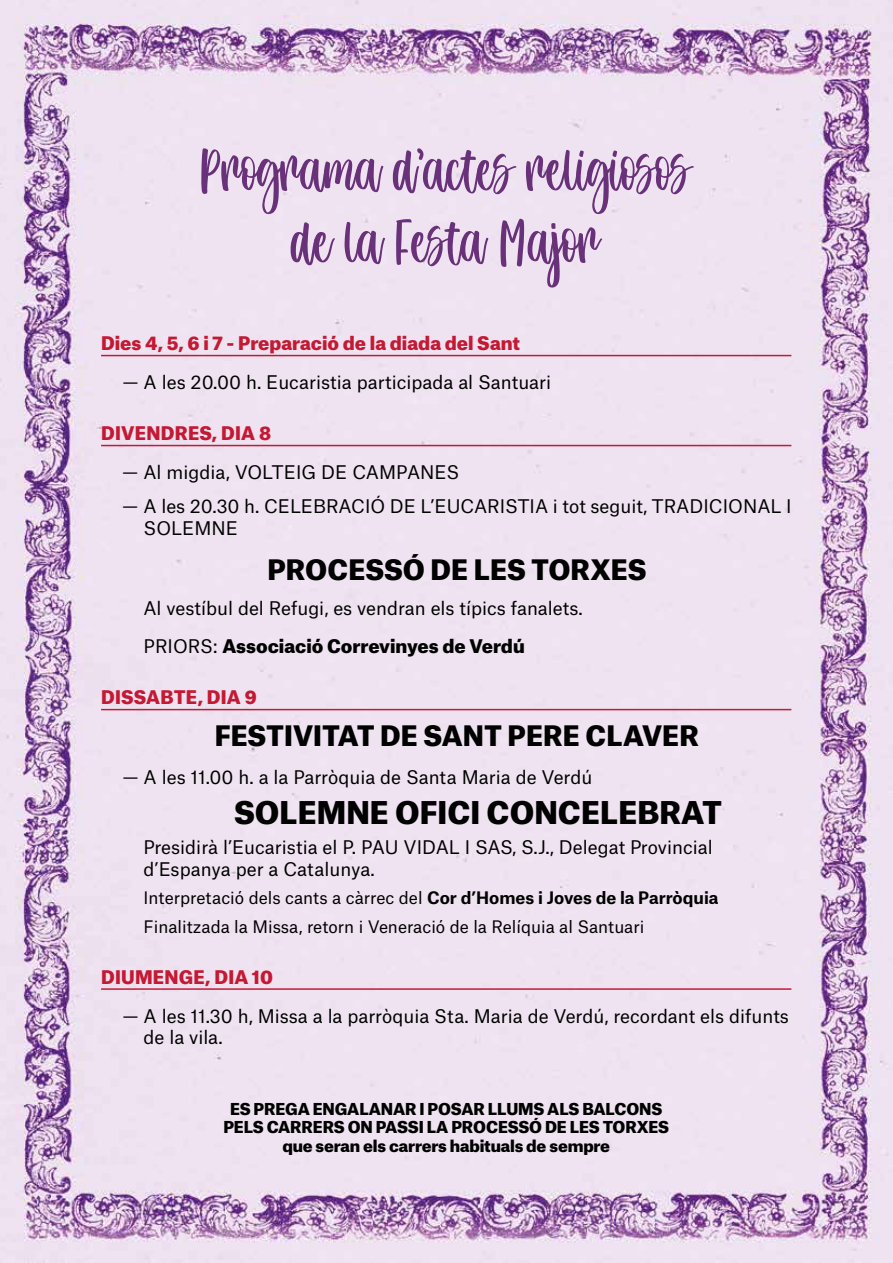
<style>
.page{position:relative;width:893px;height:1263px;background:#fff}
.page>*{position:absolute;margin:0;border:0;box-sizing:border-box;transform-origin:0 0}
.t1{font:54px/72px "Santiago Florentine";color:#69317a;text-align:center}
.t2{font:900 30px "Atlas Grotesk";color:#000}
.t3{font:900 27px "Atlas Grotesk";color:#000}
.t4{font:18px/21.6px "Atlas Grotesk";color:#000}
.t5{font:900 18px "Atlas Grotesk";letter-spacing:.01em;color:#c41933}
.t6{font:16.5px/28.3px "Atlas Grotesk";color:#000}
.t7{font:900 15.75px/18.9px "Atlas Grotesk";letter-spacing:-.01em;color:#000;text-align:center}
.s1{font-weight:900}
.s2{font-weight:700}
</style>
<div class="page">
<img style="left:0;top:0;width:893px;height:1263px">
<hr style="left:101px;top:355px;width:690px;height:1px;background:#c41933">
<hr style="left:101px;top:445px;width:690px;height:1px;background:#c41933">
<hr style="left:101px;top:709px;width:690px;height:1px;background:#c41933">
<hr style="left:101px;top:988px;width:690px;height:2px;background:#c41933">
<h1 class="t1" style="left:201px;top:141px;width:492px">Programa d'actes religiosos de la Festa Major</h1>
<p class="t5" style="left:101px;top:328px;width:421px">Dies 4, 5, 6 i 7 - Preparació de la diada del Sant</p>
<p class="t4" style="left:122px;top:370px;width:430px">— A les 20.00 h. Eucaristia participada al Santuari</p>
<p class="t5" style="left:101px;top:418px;width:171px">DIVENDRES, DIA 8</p>
<p class="t4" style="left:122px;top:460px;width:339px">— Al migdia, VOLTEIG DE CAMPANES</p>
<p class="t4" style="left:144px;top:494px;width:649px;text-indent:-21px">— A les 20.30 h. CELEBRACIÓ DE L’EUCARISTIA i tot seguit, TRADICIONAL I<br>SOLEMNE</p>
<h3 class="t3" style="left:267px;top:547px;width:380px">PROCESSÓ DE LES TORXES</h3>
<p class="t4" style="left:144px;top:587px;width:441px;line-height:38.5px">Al vestíbul del Refugi, es vendran els típics fanalets.<br>PRIORS: <span class="s1">Associació Correvinyes de Verdú</span></p>
<p class="t5" style="left:101px;top:682px;width:157px">DISSABTE, DIA 9</p>
<h3 class="t3" style="left:215px;top:713px;width:486px">FESTIVITAT DE SANT PERE CLAVER</h3>
<p class="t4" style="left:122px;top:764px;width:471px">— A les 11.00 h. a la Parròquia de Santa Maria de Verdú</p>
<h2 class="t2" style="left:234px;top:788px;width:489px">SOLEMNE OFICI CONCELEBRAT</h2>
<p class="t4" style="left:144px;top:835px;width:571px">Presidirà l’Eucaristia el P. PAU VIDAL I SAS, S.J., Delegat Provincial d’Espanya per a Catalunya.</p>
<p class="t6" style="left:144px;top:882px;width:576px">Interpretació dels cants a càrrec del <span class="s2">Cor d’Homes i Joves de la Parròquia<br></span>Finalitzada la Missa, retorn i Veneració de la Relíquia al Santuari</p>
<p class="t5" style="left:101px;top:962px;width:173px">DIUMENGE, DIA 10</p>
<p class="t4" style="left:144px;top:1003px;width:647px;text-indent:-21px">— A les 11.30 h, Missa a la parròquia Sta. Maria de Verdú, recordant els difunts de la vila.</p>
<p class="t7" style="left:223px;top:1097px;width:447px">ES PREGA ENGALANAR I POSAR LLUMS ALS BALCONS<br>PELS CARRERS ON PASSI LA PROCESSÓ DE LES TORXES que seran els carrers habituals de sempre</p>
</div>
